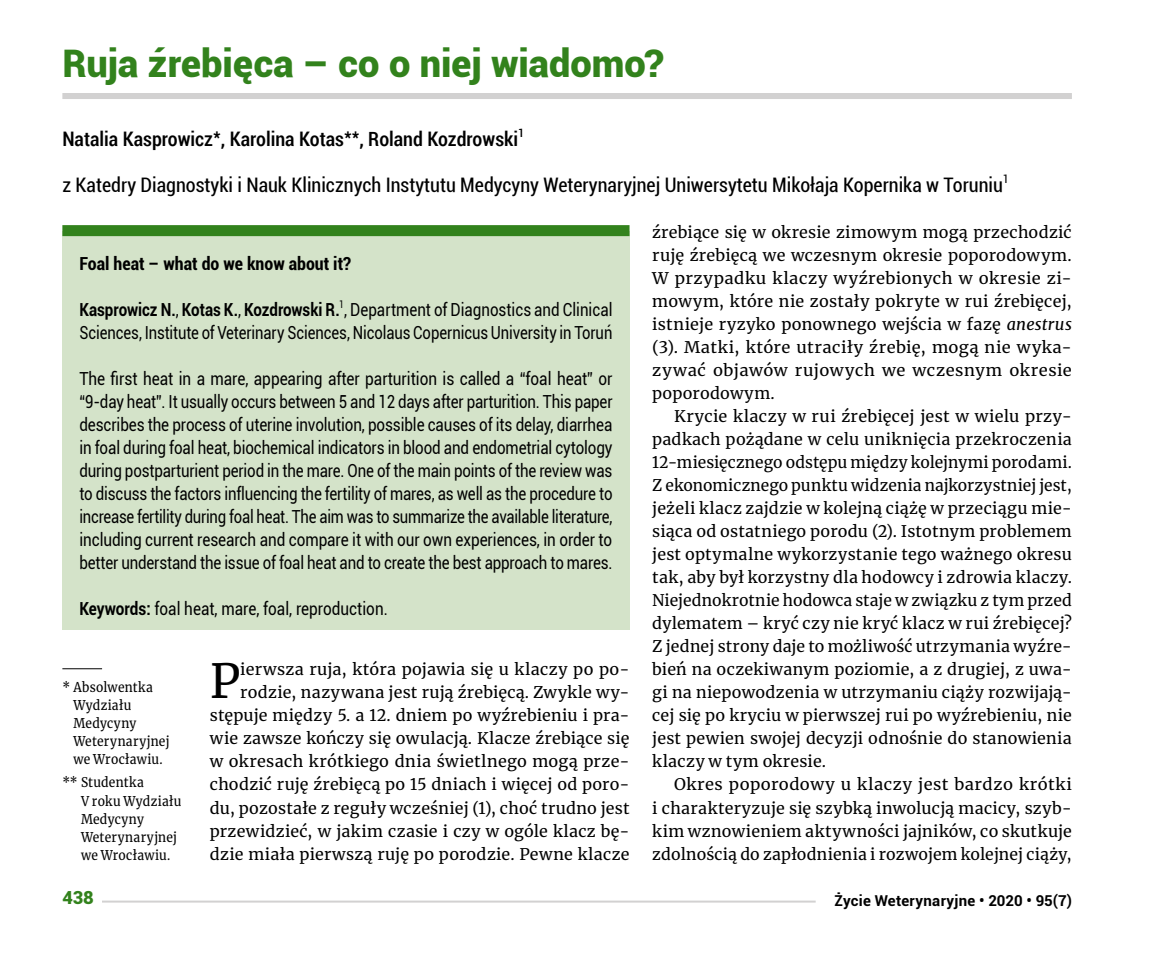
<style>
.page{position:relative;width:1174px;height:964px;background:#fff}
.page>*{position:absolute;margin:0;border:0;box-sizing:border-box;transform-origin:0 0}
.t1{font:47px "Merriweather";color:#000}
.t2{font:900 38px "Roboto";color:#32821c}
.t3{font:condensed 20px "Roboto";color:#000}
.t4{font:500 condensed 20px "Roboto";color:#000}
.t5{font:18px/23px "Roboto";letter-spacing:-.005em;color:#000;text-align:justify;scale:.85 1}
.t6{font:18px/23px "Roboto";letter-spacing:-.005em;color:#000;scale:.84 1}
.t7{font:700 condensed 18px "Roboto";color:#000}
.t8{font:900 18px "Roboto";color:#32821c}
.t9{font:16px/23px "Merriweather";letter-spacing:.015em;color:#000;text-align:justify}
.t10{font:700 15px "Roboto";letter-spacing:.02em;color:#000}
.t11{font:13.4px/18px "Merriweather";letter-spacing:.02em;color:#000;scale:.9 1}
.s1{font-style:italic}
.s2{font-weight:700}
</style>
<div class="page">
<div style="left:62px;top:93px;width:1009px;height:6px;background:#d2d1d1"></div>
<div style="left:62px;top:230px;width:567px;height:399px;background:#d4e3c9"></div>
<div style="left:62px;top:225px;width:567px;height:11px;background:#32821c"></div>
<hr style="left:62px;top:668px;width:40px;height:1px;background:#000">
<hr style="left:62px;top:900px;width:753px;height:2px;background:#d2d1d1">
<div style="left:62px;top:890px;width:40px;height:20px;background:#fff"></div>
<h2 class="t2" style="left:62px;top:37px;width:603px">Ruja źrebięca – co o niej wiadomo?</h2>
<p class="t4" style="left:62px;top:125px;width:463px">Natalia Kasprowicz*, Karolina Kotas**, Roland Kozdrowski<sup>1</sup></p>
<p class="t3" style="left:62px;top:171px;width:948px">z Katedry Diagnostyki i Nauk Klinicznych Instytutu Medycyny Weterynaryjnej Uniwersytetu Mikołaja Kopernika w Toruniu<sup>1</sup></p>
<p class="t9" style="left:652px;top:220px;width:421px">źrebiące się w okresie zimowym mogą przechodzić ruję źrebięcą we wczesnym okresie poporodowym.<br>W przypadku klaczy wyźrebionych w okresie zi&shy;mowym, które nie zostały pokryte w rui źrebięcej, istnieje ryzyko ponownego wejścia w fazę <span class="s1">anestrus </span>(3). Matki, które utraciły źrebię, mogą nie wyka&shy;zywać objawów rujowych we wczesnym okresie poporodowym.</p>
<p class="t9" style="left:652px;top:404px;width:421px;text-indent:22px">Krycie klaczy w rui źrebięcej jest w wielu przy&shy;padkach pożądane w celu uniknięcia przekroczenia 12-miesięcznego odstępu między kolejnymi porodami.<br>Z ekonomicznego punktu widzenia najkorzystniej jest, jeżeli klacz zajdzie w kolejną ciążę w przeciągu mie&shy;siąca od ostatniego porodu (2). Istotnym problemem jest optymalne wykorzystanie tego ważnego okresu tak, aby był korzystny dla hodowcy i zdrowia klaczy.<br>Niejednokrotnie hodowca staje w związku z tym przed dylematem – kryć czy nie kryć klacz w rui źrebięcej?<br>Z jednej strony daje to możliwość utrzymania wyźre&shy;bień na oczekiwanym poziomie, a z drugiej, z uwa&shy;gi na niepowodzenia w utrzymaniu ciąży rozwijają&shy;cej się po kryciu w pierwszej rui po wyźrebieniu, nie jest pewien swojej decyzji odnośnie do stanowienia klaczy w tym okresie.</p>
<p class="t9" style="left:652px;top:772px;width:421px;text-indent:22px">Okres poporodowy u klaczy jest bardzo krótki i charakteryzuje się szybką inwolucją macicy, szyb&shy;kim wznowieniem aktywności jajników, co skutkuje zdolnością do zapłodnienia i rozwojem kolejnej ciąży,</p>
<p class="t7" style="left:79px;top:251px;width:273px">Foal heat – what do we know about it?</p>
<p class="t6" style="left:79px;top:297px;width:636px"><span class="s2">Kasprowicz N.</span>, <span class="s2">Kotas K.</span>, <span class="s2">Kozdrowski R.</span><sup>1</sup>, Department of Diagnostics and Clinical<br>Sciences, Institute of Veterinary Sciences, Nicolaus Copernicus University in Toruń</p>
<p class="t5" style="left:79px;top:366px;width:629px">The first heat in a mare, appearing after parturition is called a “foal heat” or “9‑day heat”. It usually occurs between 5 and 12 days after parturition. This paper describes the process of uterine involution, possible causes of its delay, diarrhea in foal during foal heat, biochemical indicators in blood and endometrial cytology during postparturient period in the mare. One of the main points of the review was to discuss the factors influencing the fertility of mares, as well as the procedure to increase fertility during foal heat. The aim was to summarize the available literature, including current research and compare it with our own experiences, in order to better understand the issue of foal heat and to create the best approach to mares.</p>
<p class="t5" style="left:79px;top:596px;width:364px"><span class="s2">Keywords:</span> foal heat, mare, foal, reproduction.</p>
<p class="t9" style="left:210px;top:657px;width:421px;text-align:right">ierwsza ruja, która pojawia się u klaczy po po&shy;rodzie, nazywana jest rują źrebięcą. Zwykle wy&shy;stępuje między 5. a 12. dniem po wyźrebieniu i pra&shy;wie zawsze kończy się owulacją. Klacze źrebiące się w okresach krótkiego dnia świetlnego mogą prze&shy;chodzić ruję źrebięcą po 15 dniach i więcej od poro&shy;du, pozostałe z reguły wcześniej (1), choć trudno jest przewidzieć, w jakim czasie i czy w ogóle klacz bę&shy;dzie miała pierwszą ruję po porodzie. Pewne klacze</p>
<h1 class="t1" style="left:210px;top:648px;width:32px">P</h1>
<p class="t11" style="left:73px;top:677px;width:108px;text-indent:-11px">* Absolwentka<br>Wydziału<br>Medycyny<br>Weterynaryjnej we Wrocławiu.</p>
<p class="t11" style="left:81px;top:773px;width:113px;text-indent:-19px">** Studentka<br>V roku Wydziału<br>Medycyny<br>Weterynaryjnej we Wrocławiu.</p>
<p class="t8" style="left:62px;top:885px;width:33px">438</p>
<p class="t10" style="left:834px;top:889px;width:239px">Życie Weterynaryjne • 2020 • 95(7)</p>
</div>
